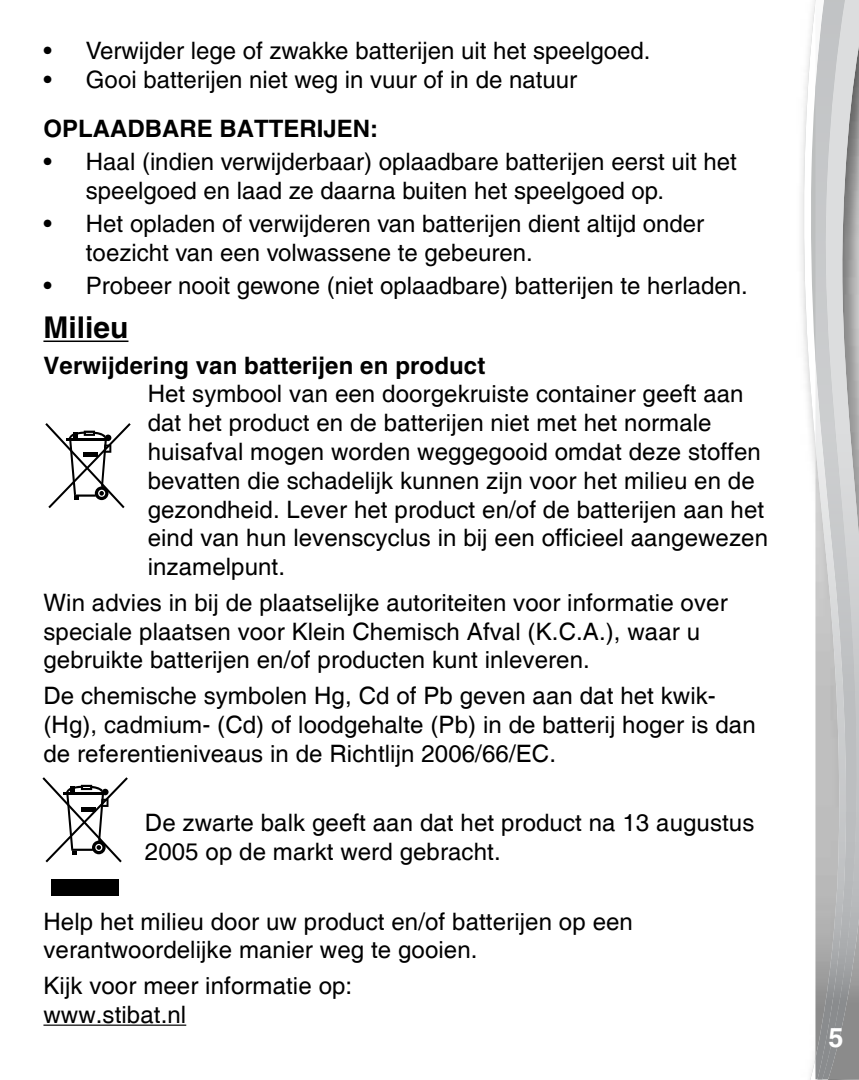
<style>
.page{position:relative;width:859px;height:1080px;background:#fff}
.page>*{position:absolute;margin:0;border:0;box-sizing:border-box;transform-origin:0 0}
.t1{font:700 30px "Helvetica";color:#000}
.t2{font:700 27px "Helvetica";color:#fff}
.t3{font:24px/28.8px "Helvetica";letter-spacing:.005em;color:#000}
.t4{font:500 24px/28.8px "Helvetica";color:#000}
.t5{font:700 24px "Helvetica";letter-spacing:.005em;color:#000}
</style>
<div class="page">
<svg style="left:803px;top:0;width:12px;height:1080px"></svg>
<svg style="left:815px;top:1079px;width:13px;height:1px"></svg>
<img style="left:858px;top:0;width:1px;height:1079px">
<img style="left:848px;top:0;width:10px;height:1079px">
<img style="left:815px;top:0;width:33px;height:1079px">
<hr style="left:43px;top:341px;width:85px;height:1px;background:#000">
<hr style="left:43px;top:1025px;width:143px;height:1px;background:#000">
<svg style="left:45px;top:423px;width:86px;height:85px"></svg>
<div style="left:51px;top:879px;width:68px;height:17px;background:#000"></div>
<svg style="left:42px;top:777px;width:86px;height:85px"></svg>
<p class="t4" style="left:43px;top:36px;width:609px">• Verwijder lege of zwakke batterijen uit het speelgoed.</p>
<p class="t4" style="left:43px;top:65px;width:535px">• Gooi batterijen niet weg in vuur of in de natuur</p>
<p class="t5" style="left:43px;top:114px;width:336px">OPLAADBARE BATTERIJEN:</p>
<p class="t4" style="left:86px;top:147px;width:652px;text-indent:-43px">• Haal (indien verwijderbaar) oplaadbare batterijen eerst uit het speelgoed en laad ze daarna buiten het speelgoed op.</p>
<p class="t4" style="left:86px;top:209px;width:620px;text-indent:-43px">• Het opladen of verwijderen van batterijen dient altijd onder toezicht van een volwassene te gebeuren.</p>
<p class="t4" style="left:43px;top:271px;width:706px">• Probeer nooit gewone (niet oplaadbare) batterijen te herladen.</p>
<p class="t1" style="left:43px;top:309px;width:87px">Milieu</p>
<p class="t5" style="left:43px;top:350px;width:443px">Verwijdering van batterijen en product</p>
<p class="t3" style="left:148px;top:380px;width:622px">Het symbool van een doorgekruiste container geeft aan dat het product en de batterijen niet met het normale huisafval mogen worden weggegooid omdat deze stoffen bevatten die schadelijk kunnen zijn voor het milieu en de gezondheid. Lever het product en/of de batterijen aan het eind van hun levenscyclus in bij een officieel aangewezen inzamelpunt.</p>
<p class="t3" style="left:43px;top:589px;width:686px">Win advies in bij de plaatselijke autoriteiten voor informatie over speciale plaatsen voor Klein Chemisch Afval (K.C.A.), waar u gebruikte batterijen en/of producten kunt inleveren.</p>
<p class="t3" style="left:43px;top:682px;width:714px">De chemische symbolen Hg, Cd of Pb geven aan dat het kwik-(Hg), cadmium- (Cd) of loodgehalte (Pb) in de batterij hoger is dan de referentieniveaus in de Richtlijn 2006/66/EC.</p>
<p class="t3" style="left:145px;top:809px;width:611px">De zwarte balk geeft aan dat het product na 13 augustus<br>2005 op de markt werd gebracht.</p>
<p class="t3" style="left:43px;top:908px;width:591px">Help het milieu door uw product en/of batterijen op een verantwoordelijke manier weg te gooien.</p>
<p class="t3" style="left:43px;top:972px;width:310px">Kijk voor meer informatie op: www.stibat.nl</p>
<p class="t2" style="left:828px;top:1021px;width:17px">5</p>
</div>
